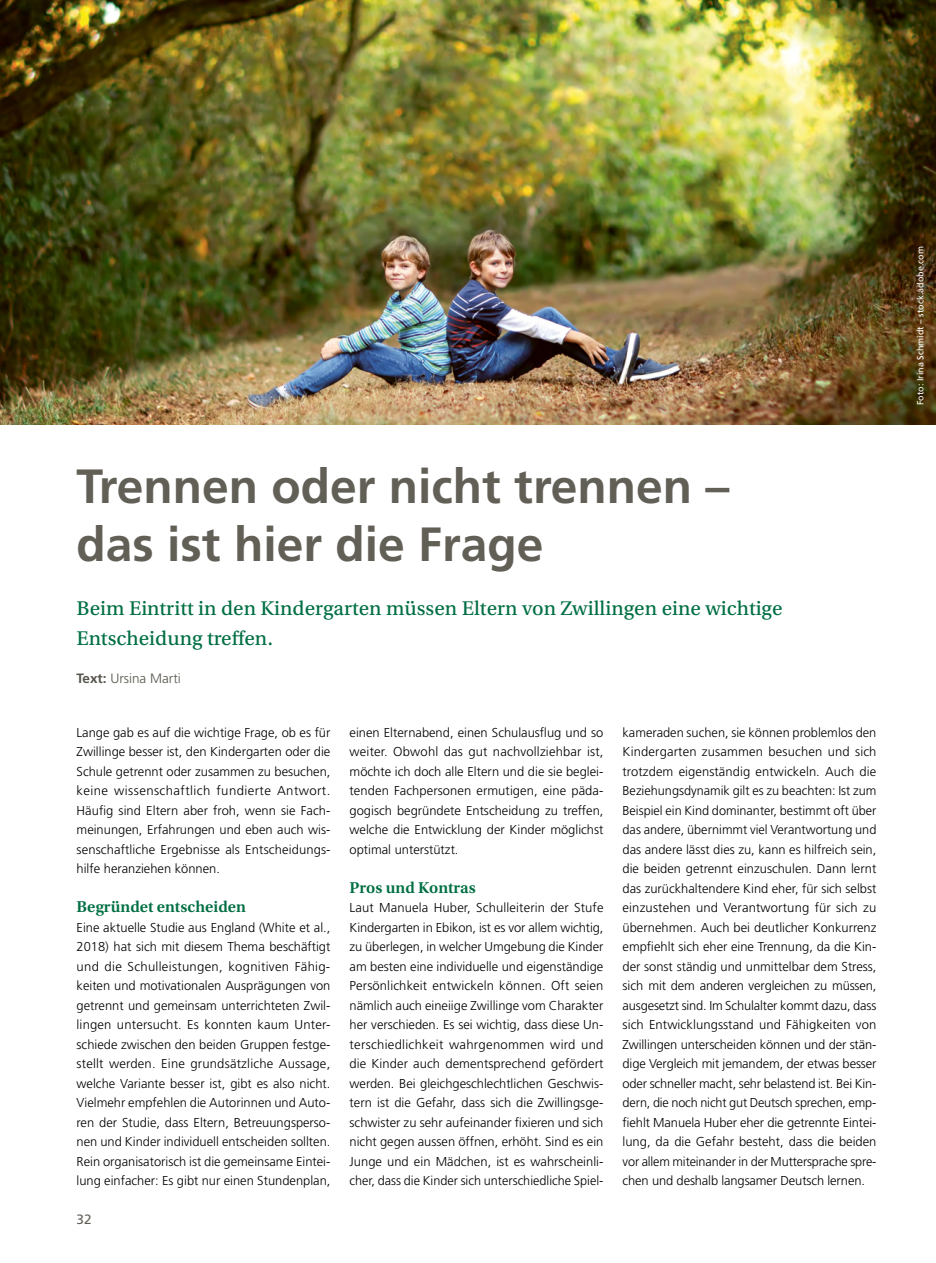
<style>
.page{position:relative;width:936px;height:1263px;background:#fff}
.page>*{position:absolute;margin:0;border:0;box-sizing:border-box;transform-origin:0 0}
._01_Titel_gross{font:700 48px/58.5px "Frutiger LT Std";color:#625f57}
._02_Lead{font:21px/30px "Utopia Std Capt";color:#006f43}
._04_Zwischentitel{font:600 16.5px "Utopia Std";color:#006f43}
._03_Lead_Autor{font:300 13.5px "Frutiger LT Std";color:#57544b}
.t1{font:13.5px "Frutiger LT Std";color:#625f57}
._05_Grundtext{font:300 12.9px/19.5px "Frutiger LT Std";color:#000;text-align:justify}
._10_Bildnachweis_im{font:9px "Frutiger LT Std";color:#fff}
.s1{font-weight:700}
</style>
<div class="page">
<img style="left:0;top:0;width:935px;height:424px">
<p class="_01_Titel_gross" style="left:77px;top:457px;width:654px">Trennen oder nicht trennen – das ist hier die Frage</p>
<p class="_02_Lead" style="left:77px;top:594px;width:707px">Beim Eintritt in den Kindergarten müssen Eltern von Zwillingen eine wichtige<br>Entscheidung treffen.</p>
<p class="_03_Lead_Autor" style="left:77px;top:670px;width:106px"><span class="s1">Text:</span> Ursina Marti</p>
<p class="_05_Grundtext" style="left:77px;top:722px;width:255px">Lange gab es auf die wichtige Frage, ob es für Zwillinge besser ist, den Kindergarten oder die Schule getrennt oder zusammen zu besuchen, keine wissenschaftlich fundierte Antwort.<br>Häufig sind Eltern aber froh, wenn sie Fach&shy;meinungen, Erfahrungen und eben auch wis&shy;senschaftliche Ergebnisse als Entscheidungs&shy;hilfe heranziehen können.</p>
<p class="_04_Zwischentitel" style="left:77px;top:897px;width:171px">Begründet entscheiden</p>
<p class="_05_Grundtext" style="left:77px;top:917px;width:255px">Eine aktuelle Studie aus England (White et al., 2018) hat sich mit diesem Thema beschäftigt und die Schulleistungen, kognitiven Fähig&shy;keiten und motivationalen Ausprägungen von getrennt und gemeinsam unterrichteten Zwil&shy;lingen untersucht. Es konnten kaum Unter&shy;schiede zwischen den beiden Gruppen festge&shy;stellt werden. Eine grundsätzliche Aussage, welche Variante besser ist, gibt es also nicht.<br>Vielmehr empfehlen die Autorinnen und Auto&shy;ren der Studie, dass Eltern, Betreuungsperso&shy;nen und Kinder individuell entscheiden sollten.</p>
<p class="_05_Grundtext" style="left:77px;top:1151px;width:255px">Rein organisatorisch ist die gemeinsame Eintei&shy;lung einfacher: Es gibt nur einen Stundenplan,</p>
<p class="t1" style="left:77px;top:1211px;width:17px">32</p>
<p class="_05_Grundtext" style="left:349px;top:722px;width:255px">einen Elternabend, einen Schulausflug und so weiter. Obwohl das gut nachvollziehbar ist, möchte ich doch alle Eltern und die sie beglei&shy;tenden Fachpersonen ermutigen, eine päda&shy;gogisch begründete Entscheidung zu treffen, welche die Entwicklung der Kinder möglichst optimal unterstützt.</p>
<p class="_04_Zwischentitel" style="left:349px;top:878px;width:128px">Pros und Kontras</p>
<p class="_05_Grundtext" style="left:349px;top:898px;width:255px">Laut Manuela Huber, Schulleiterin der Stufe Kindergarten in Ebikon, ist es vor allem wichtig, zu überlegen, in welcher Umgebung die Kinder am besten eine individuelle und eigenständige Persönlichkeit entwickeln können. Oft seien nämlich auch eineiige Zwillinge vom Charakter her verschieden. Es sei wichtig, dass diese Un&shy;terschiedlichkeit wahrgenommen wird und die Kinder auch dementsprechend gefördert werden. Bei gleichgeschlechtlichen Geschwis&shy;tern ist die Gefahr, dass sich die Zwillingsge&shy;schwister zu sehr aufeinander fixieren und sich nicht gegen aussen öffnen, erhöht. Sind es ein Junge und ein Mädchen, ist es wahrscheinli&shy;cher, dass die Kinder sich unterschiedliche Spiel-</p>
<p class="_05_Grundtext" style="left:622px;top:722px;width:255px">kameraden suchen, sie können problemlos den Kindergarten zusammen besuchen und sich trotzdem eigenständig entwickeln. Auch die Beziehungsdynamik gilt es zu beachten: Ist zum Beispiel ein Kind dominanter, bestimmt oft über das andere, übernimmt viel Verantwortung und das andere lässt dies zu, kann es hilfreich sein, die beiden getrennt einzuschulen. Dann lernt das zurückhaltendere Kind eher, für sich selbst einzustehen und Verantwortung für sich zu übernehmen. Auch bei deutlicher Konkurrenz empfiehlt sich eher eine Trennung, da die Kin&shy;der sonst ständig und unmittelbar dem Stress, sich mit dem anderen vergleichen zu müssen, ausgesetzt sind. Im Schulalter kommt dazu, dass sich Entwicklungsstand und Fähigkeiten von Zwillingen unterscheiden können und der stän&shy;dige Vergleich mit jemandem, der etwas besser oder schneller macht, sehr belastend ist. Bei Kin&shy;dern, die noch nicht gut Deutsch sprechen, emp&shy;fiehlt Manuela Huber eher die getrennte Eintei&shy;lung, da die Gefahr besteht, dass die beiden vor allem miteinander in der Muttersprache spre&shy;chen und deshalb langsamer Deutsch lernen.</p>
<p class="_10_Bildnachweis_im" style="left:915px;top:405px;width:161px;rotate:-90deg">Foto: Irina Schmidt – stock.adobe.com</p>
</div>
